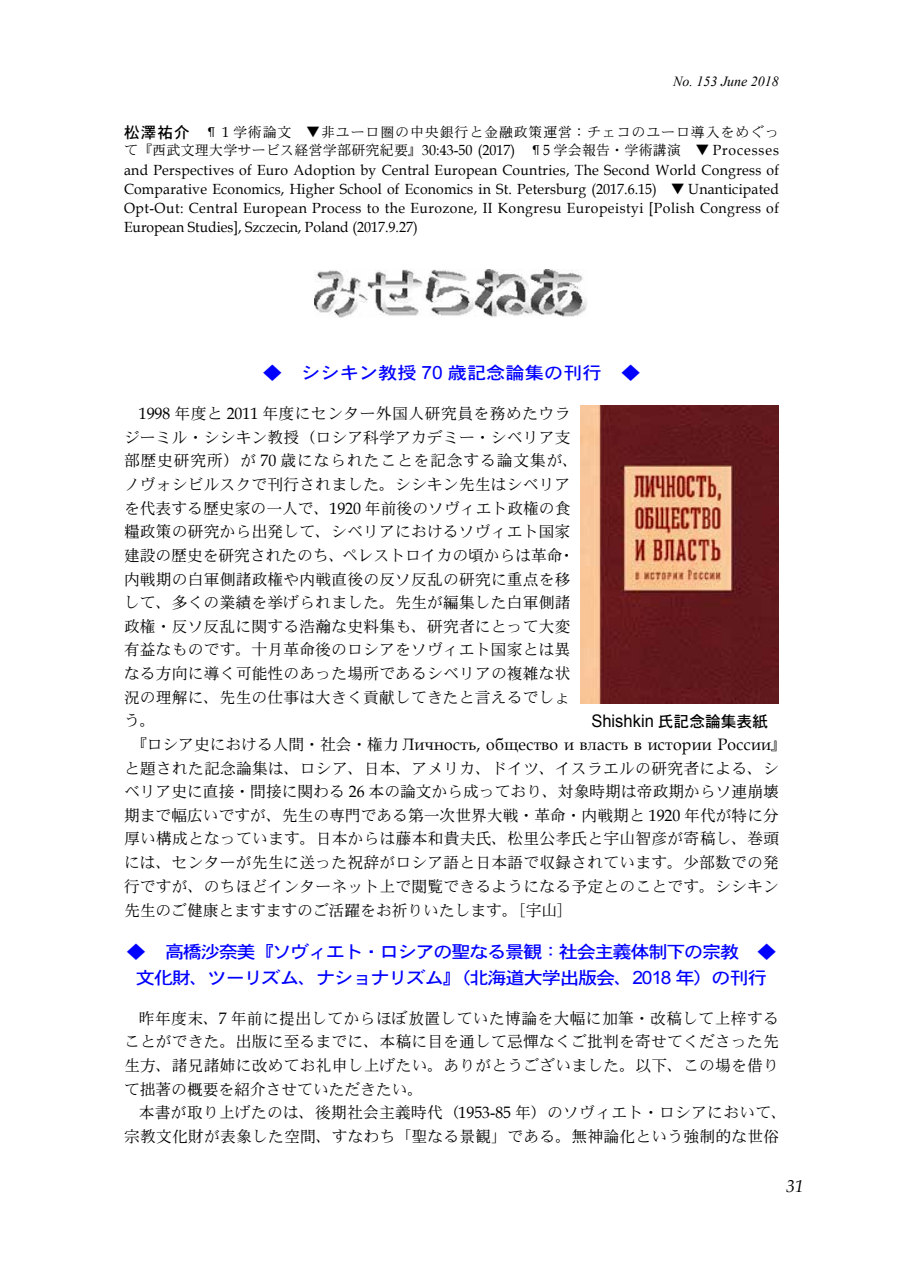
<style>
.page{position:relative;width:903px;height:1275px;background:#fff}
.page>*{position:absolute;margin:0;border:0;box-sizing:border-box;transform-origin:0 0}
.t1{font:17.5px/26.2px "DFHS Gothic W5 WIN RKSJ H";letter-spacing:-.06em;color:#00f;text-align:center;scale:1.1 1}
.t2{font:17.5px "DFHS Gothic W5 WIN RKSJ H";color:#00f;scale:1.1 1}
.t3{font:italic 17.5px "Book Antiqua";color:#000}
.t4{font:17.32px "Arial";color:#000;scale:.95 1}
.t5{font:16.45px "Book Antiqua";letter-spacing:.02em;color:#000;scale:.95 1}
.t6{font:15.75px/23.6px "DFHS Mincho W3 WIN RKSJ H";letter-spacing:.015em;color:#000}
.t7{font:14.7px/19.2px "Book Antiqua";color:#000;text-align:justify;scale:.95 1}
.t8{font:14px/18.4px "DFHS Mincho W3 WIN RKSJ H";letter-spacing:.06em;color:#000}
.t9{font:italic 14px "Times New Roman";color:#000}
.s1{font-family:"DFHS Gothic W5 WIN RKSJ H";font-size:15.75px}
.s2{font-family:"Book Antiqua";font-size:14.7px}
.s3{font-family:"DFHS Mincho W3 WIN RKSJ H";font-size:14px}
.s4{font-family:"Arial";font-size:18.38px}
.s5{font-family:"Book Antiqua";font-size:16.45px}
.s6{font-family:"DFHS Mincho W3 WIN RKSJ H";font-size:15.75px}
</style>
<div class="page">
<img style="left:315px;top:269px;width:272px;height:48px">
<img style="left:580px;top:406px;width:199px;height:297px">
<p class="t9" style="left:673px;top:72px;width:107px">No. 153 June 2018</p>
<p class="t8" style="left:124px;top:123px;width:656px"><span class="s1">松澤祐介</span>　¶ <span class="s2">1</span> 学術論文　▼非ユーロ圏の中央銀行と金融政策運営：チェコのユーロ導入をめぐって『西武文理大学サービス経営学部研究紀要』<span class="s2">30:43-50 (2017)</span>　¶<span class="s2">5</span> 学会報告・学術講演　▼ <span class="s2">Processes</span></p>
<p class="t7" style="left:124px;top:160px;width:691px">and Perspectives of Euro Adoption by Central European Countries, The Second World Congress of Comparative Economics, Higher School of Economics in St. Petersburg (2017.6.15)<span class="s3">　▼</span> Unanticipated Opt-Out: Central European Process to the Eurozone, II Kongresu Europeistyi [Polish Congress of European Studies], Szczecin, Poland (2017.9.27)</p>
<p class="t2" style="left:263px;top:364px;width:345px">◆　シシキン教授 <span class="s4">70</span> 歳記念論集の刊行　◆</p>
<p class="t6" style="left:124px;top:402px;width:456px;text-indent:15px"><span class="s5">1998</span> 年度と <span class="s5">2011</span> 年度にセンター外国人研究員を務めたウラジーミル・シシキン教授（ロシア科学アカデミー・シベリア支部歴史研究所）が <span class="s5">70</span> 歳になられたことを記念する論文集が、ノヴォシビルスクで刊行されました。シシキン先生はシベリアを代表する歴史家の一人で、<span class="s5">1920</span> 年前後のソヴィエト政権の食糧政策の研究から出発して、シベリアにおけるソヴィエト国家建設の歴史を研究されたのち、ペレストロイカの頃からは革命・内戦期の白軍側諸政権や内戦直後の反ソ反乱の研究に重点を移して、多くの業績を挙げられました。先生が編集した白軍側諸政権・反ソ反乱に関する浩瀚な史料集も、研究者にとって大変有益なものです。十月革命後のロシアをソヴィエト国家とは異なる方向に導く可能性のあった場所であるシベリアの複雑な状況の理解に、先生の仕事は大きく貢献してきたと言えるでしょう。</p>
<p class="t5" style="left:131px;top:733px;width:692px"><span class="s6">『ロシア史における人間・社会・権力</span> Личность, общество и власть в истории России<span class="s6">』</span></p>
<p class="t6" style="left:124px;top:756px;width:657px;text-align:justify">と題された記念論集は、ロシア、日本、アメリカ、ドイツ、イスラエルの研究者による、シベリア史に直接・間接に関わる <span class="s5">26</span> 本の論文から成っており、対象時期は帝政期からソ連崩壊期まで幅広いですが、先生の専門である第一次世界大戦・革命・内戦期と <span class="s5">1920</span> 年代が特に分厚い構成となっています。日本からは藤本和貴夫氏、松里公孝氏と宇山智彦が寄稿し、巻頭には、センターが先生に送った祝辞がロシア語と日本語で収録されています。少部数での発行ですが、のちほどインターネット上で閲覧できるようになる予定とのことです。シシキン先生のご健康とますますのご活躍をお祈りいたします。［宇山］</p>
<p class="t1" style="left:126px;top:938px;width:592px">◆　高橋沙奈美『ソヴィエト・ロシアの聖なる景観：社会主義体制下の宗教　◆文化財、ツーリズム、ナショナリズム』（北海道大学出版会、<span class="s4">2018</span> 年）の刊行</p>
<p class="t6" style="left:124px;top:1006px;width:656px;text-align:justify;text-indent:15px">昨年度末、<span class="s5">7</span> 年前に提出してからほぼ放置していた博論を大幅に加筆・改稿して上梓することができた。出版に至るまでに、本稿に目を通して忌憚なくご批判を寄せてくださった先生方、諸兄諸姉に改めてお礼申し上げたい。ありがとうございました。以下、この場を借りて拙著の概要を紹介させていただきたい。</p>
<p class="t6" style="left:124px;top:1101px;width:664px;text-indent:15px">本書が取り上げたのは、後期社会主義時代（<span class="s5">1953-85</span> 年）のソヴィエト・ロシアにおいて、宗教文化財が表象した空間、すなわち「聖なる景観」である。無神論化という強制的な世俗</p>
<p class="t4" style="left:591px;top:709px;width:187px">Shishkin <span class="s1">氏記念論集表紙</span></p>
<p class="t3" style="left:786px;top:1173px;width:19px">31</p>
</div>
